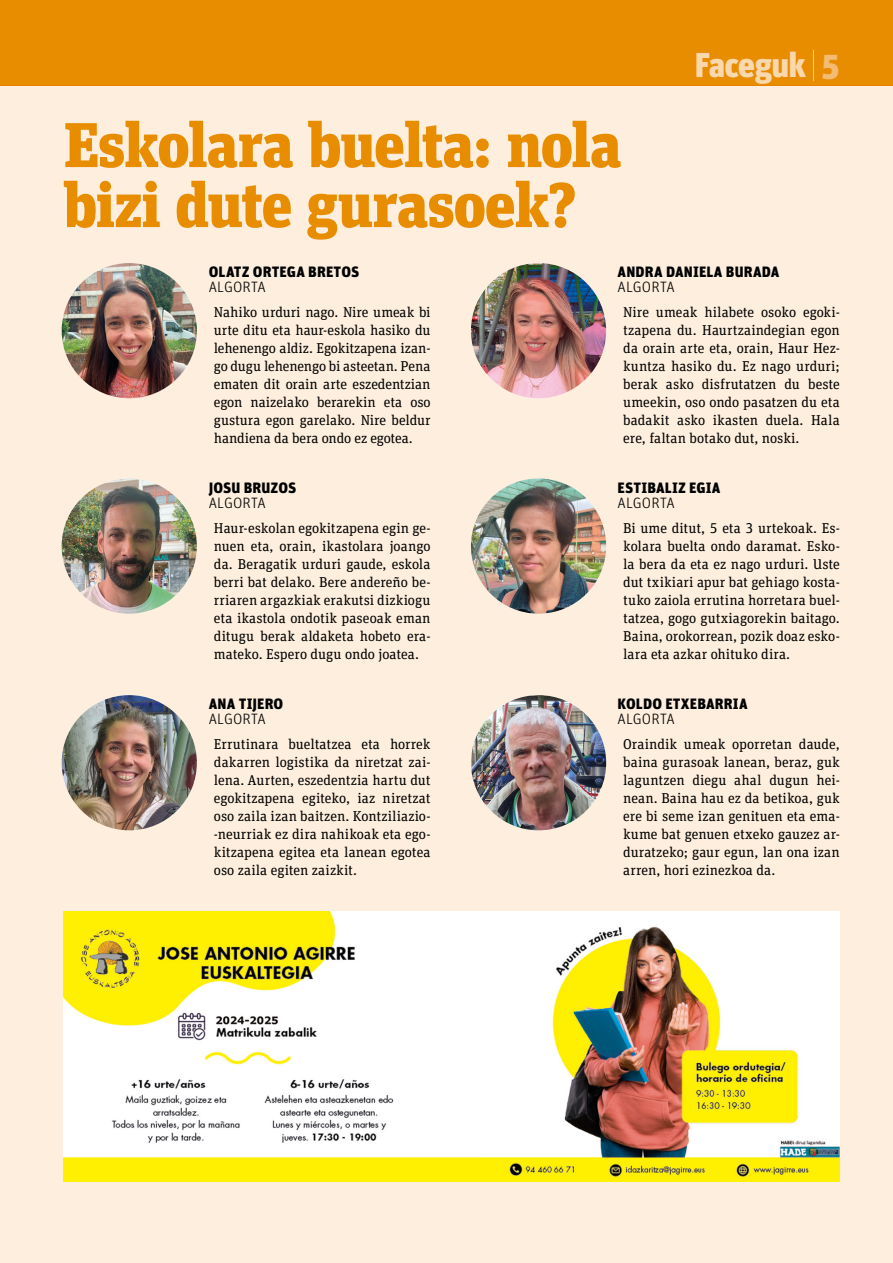
<style>
.page{position:relative;width:893px;height:1263px;background:#fff}
.page>*{position:absolute;margin:0;border:0;box-sizing:border-box;transform-origin:0 0}
.FACEGUK_Titularra{font:900 63px "FF Unit Slab Pro";letter-spacing:-.02em;color:#e88c00}
.t1{font:900 34.5px "FF Unit Pro";letter-spacing:-.03em;color:#f9d8ae}
.FACEGUK_Izena{font:900 15px "FF Unit Pro";letter-spacing:.01em;color:#000}
.FACEGUK_Herria{font:300 15px "FF Unit Pro";color:#000}
.FACEGUK_Testua{font:14.25px/18px "FF Unit Slab Pro";color:#000;text-align:justify}
.s1{color:#f4bb72}
</style>
<div class="page">
<div style="left:0;top:0;width:893px;height:85px;background:#e88c00"></div>
<div style="left:0;top:85px;width:893px;height:1178px;background:#fdeedd"></div>
<img style="left:64px;top:911px;width:776px;height:270px">
<img style="left:62px;top:263px;width:135px;height:135px;border-radius:68px">
<img style="left:471px;top:263px;width:135px;height:135px;border-radius:68px">
<img style="left:62px;top:695px;width:135px;height:135px;border-radius:68px">
<img style="left:471px;top:695px;width:135px;height:135px;border-radius:68px">
<img style="left:62px;top:478px;width:135px;height:136px;border-radius:68px">
<img style="left:471px;top:478px;width:135px;height:136px;border-radius:68px">
<hr style="left:813px;top:50px;width:1px;height:31px;background:#f8d2a2">
<p class="FACEGUK_Titularra" style="left:64px;top:97px;width:560px">Eskolara buelta: nola</p>
<p class="FACEGUK_Titularra" style="left:64px;top:157px;width:514px">bizi dute gurasoek?</p>
<p class="t1" style="left:694px;top:39px;width:147px">Faceguk <span class="s1">5</span></p>
<p class="FACEGUK_Izena" style="left:209px;top:261px;width:152px">OLATZ ORTEGA BRETOS</p>
<p class="FACEGUK_Herria" style="left:209px;top:277px;width:59px">ALGORTA</p>
<p class="FACEGUK_Testua" style="left:214px;top:303px;width:218px">Nahiko urduri nago. Nire umeak bi urte ditu eta haur-eskola hasiko du lehenengo aldiz. Egokitzapena izan&shy;go dugu lehenengo bi asteetan. Pena ematen dit orain arte eszedentzian egon naizelako berarekin eta oso gustura egon garelako. Nire beldur handiena da bera ondo ez egotea.</p>
<p class="FACEGUK_Izena" style="left:209px;top:476px;width:89px">JOSU BRUZOS</p>
<p class="FACEGUK_Herria" style="left:209px;top:493px;width:59px">ALGORTA</p>
<p class="FACEGUK_Testua" style="left:214px;top:519px;width:218px">Haur-eskolan egokitzapena egin ge&shy;nuen eta, orain, ikastolara joango da. Beragatik urduri gaude, eskola berri bat delako. Bere andereño be&shy;rriaren argazkiak erakutsi dizkiogu eta ikastola ondotik paseoak eman ditugu berak aldaketa hobeto era&shy;mateko. Espero dugu ondo joatea.</p>
<p class="FACEGUK_Izena" style="left:209px;top:693px;width:76px">ANA TIJERO</p>
<p class="FACEGUK_Herria" style="left:209px;top:709px;width:59px">ALGORTA</p>
<p class="FACEGUK_Testua" style="left:214px;top:735px;width:218px">Errutinara bueltatzea eta horrek dakarren logistika da niretzat zai&shy;lena. Aurten, eszedentzia hartu dut egokitzapena egiteko, iaz niretzat oso zaila izan baitzen. Kontziliazio--neurriak ez dira nahikoak eta ego&shy;kitzapena egitea eta lanean egotea oso zaila egiten zaizkit.</p>
<p class="FACEGUK_Izena" style="left:618px;top:261px;width:163px">ANDRA DANIELA BURADA</p>
<p class="FACEGUK_Herria" style="left:618px;top:277px;width:59px">ALGORTA</p>
<p class="FACEGUK_Testua" style="left:623px;top:303px;width:218px">Nire umeak hilabete osoko egoki&shy;tzapena du. Haurtzaindegian egon da orain arte eta, orain, Haur Hez&shy;kuntza hasiko du. Ez nago urduri; berak asko disfrutatzen du beste umeekin, oso ondo pasatzen du eta badakit asko ikasten duela. Hala ere, faltan botako dut, noski.</p>
<p class="FACEGUK_Izena" style="left:618px;top:476px;width:104px">ESTIBALIZ EGIA</p>
<p class="FACEGUK_Herria" style="left:618px;top:493px;width:59px">ALGORTA</p>
<p class="FACEGUK_Testua" style="left:623px;top:519px;width:218px">Bi ume ditut, 5 eta 3 urtekoak. Es&shy;kolara buelta ondo daramat. Esko&shy;la bera da eta ez nago urduri. Uste dut txikiari apur bat gehiago kosta&shy;tuko zaiola errutina horretara buel&shy;tatzea, gogo gutxiagorekin baitago.<br>Baina, orokorrean, pozik doaz esko&shy;lara eta azkar ohituko dira.</p>
<p class="FACEGUK_Izena" style="left:618px;top:693px;width:132px">KOLDO ETXEBARRIA</p>
<p class="FACEGUK_Herria" style="left:618px;top:709px;width:59px">ALGORTA</p>
<p class="FACEGUK_Testua" style="left:623px;top:735px;width:218px">Oraindik umeak oporretan daude, baina gurasoak lanean, beraz, guk laguntzen diegu ahal dugun hei&shy;nean. Baina hau ez da betikoa, guk ere bi seme izan genituen eta ema&shy;kume bat genuen etxeko gauzez ar&shy;duratzeko; gaur egun, lan ona izan arren, hori ezinezkoa da.</p>
</div>
